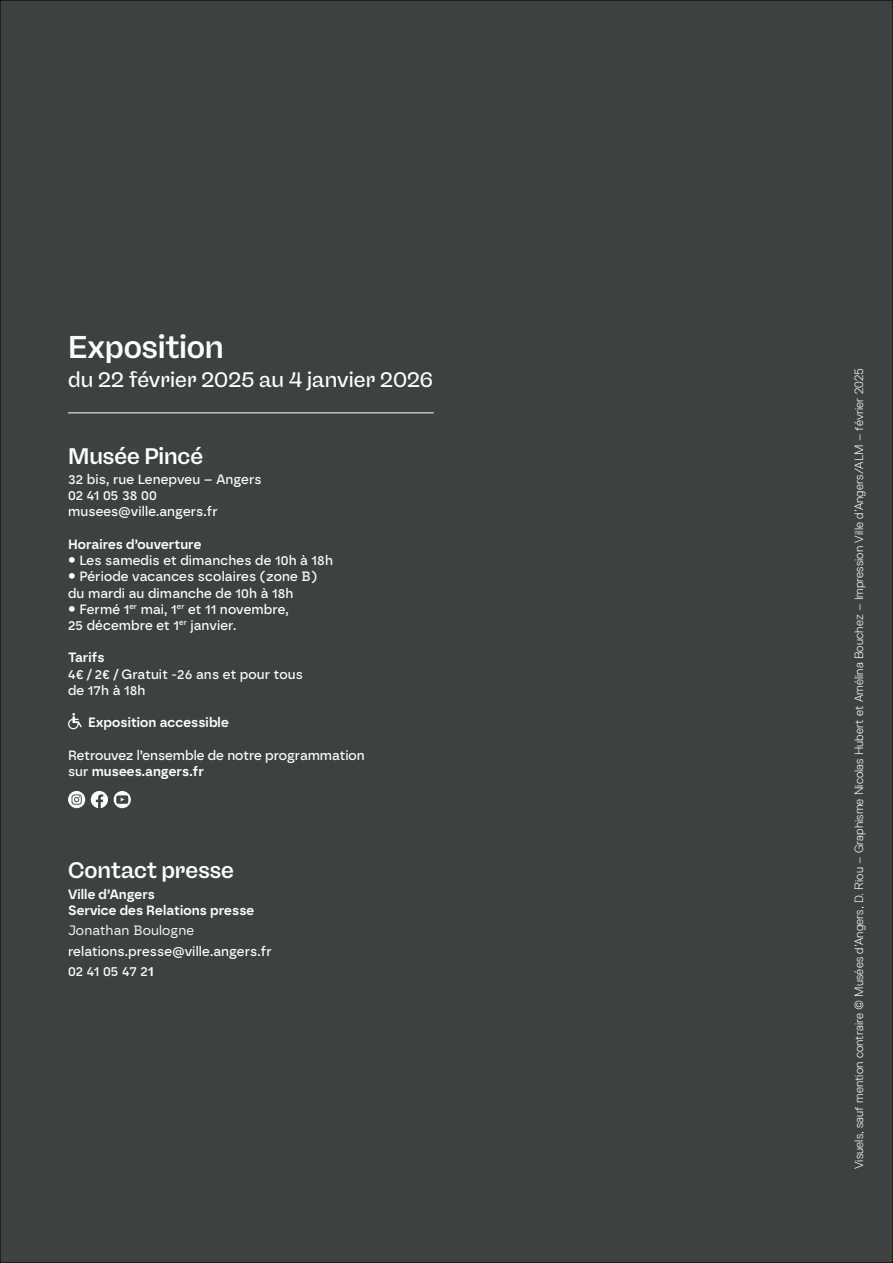
<style>
.page{position:relative;width:893px;height:1263px;background:#3c4242}
.page>*{position:absolute;margin:0;border:0;box-sizing:border-box;transform-origin:0 0}
.t1{font:600 31.5px "RB Freigeist Neue";letter-spacing:-.005em;color:#fff}
.t2{font:600 22.5px "RB Freigeist Neue";color:#fff}
.t3{font:500 21px "RB Freigeist Neue";letter-spacing:.005em;color:#fff}
.t4{font:500 13.5px/16.2px "Borna";letter-spacing:.01em;color:#fff}
.t5{font:600 13.5px/16.2px "Borna";letter-spacing:.01em;color:#fff}
.t6{font:13.5px "Borna";letter-spacing:.01em;color:#fff}
.t7{font:300 12px "Replica";letter-spacing:.01em;color:#fff}
.s1{font-size:16.5px}
.s2{font-weight:600}
</style>
<div class="page">
<hr style="left:68px;top:412px;width:366px;height:1px;background:#fff">
<svg style="left:68px;top:791px;width:40px;height:17px"></svg>
<svg style="left:114px;top:791px;width:17px;height:17px"></svg>
<svg style="left:68px;top:713px;width:14px;height:16px"></svg>
<h1 class="t1" style="left:68px;top:327px;width:157px">Exposition</h1>
<h3 class="t3" style="left:68px;top:366px;width:367px">du 22 février 2025 au 4 janvier 2026</h3>
<h2 class="t2" style="left:68px;top:442px;width:137px">Musée Pincé</h2>
<p class="t4" style="left:68px;top:471px;width:195px">32 bis, rue Lenepveu – Angers<br>02 41 05 38 00 musees@ville.angers.fr</p>
<p class="t5" style="left:68px;top:536px;width:135px">Horaires d’ouverture</p>
<p class="t4" style="left:68px;top:552px;width:267px"><span class="s1">•</span> Les samedis et dimanches de 10h à 18h</p>
<p class="t4" style="left:68px;top:568px;width:251px"><span class="s1">•</span> Période vacances scolaires (zone B) du mardi au dimanche de 10h à 18h</p>
<p class="t4" style="left:68px;top:601px;width:222px"><span class="s1">•</span> Fermé 1<sup>er</sup> mai, 1<sup>er</sup> et 11 novembre,<br>25 décembre et 1<sup>er</sup> janvier.</p>
<p class="t5" style="left:68px;top:649px;width:38px">Tarifs</p>
<p class="t4" style="left:68px;top:666px;width:236px">4€/ 2€/ Gratuit -26 ans et pour tous de 17h à 18h</p>
<p class="t5" style="left:88px;top:714px;width:142px">Exposition accessible</p>
<p class="t4" style="left:68px;top:747px;width:298px">Retrouvez l’ensemble de notre programmation sur <span class="s2">musees.angers.fr</span></p>
<h2 class="t2" style="left:68px;top:856px;width:168px">Contact presse</h2>
<p class="t5" style="left:68px;top:886px;width:188px">Ville d’Angers<br>Service des Relations presse</p>
<p class="t6" style="left:68px;top:922px;width:128px">Jonathan Boulogne</p>
<p class="t4" style="left:68px;top:941px;width:205px;line-height:20.4px">relations.presse@ville.angers.fr<br>02 41 05 47 2<span class="s2">1</span></p>
<p class="t7" style="left:852px;top:1169px;width:803px;rotate:-90deg">Visuels, sauf mention contraire © Musées d’Angers, D. Riou – Graphisme Nicolas Hubert et Amélina Bouchez – Impression Ville d’Angers/ALM – février 2025</p>
</div>
